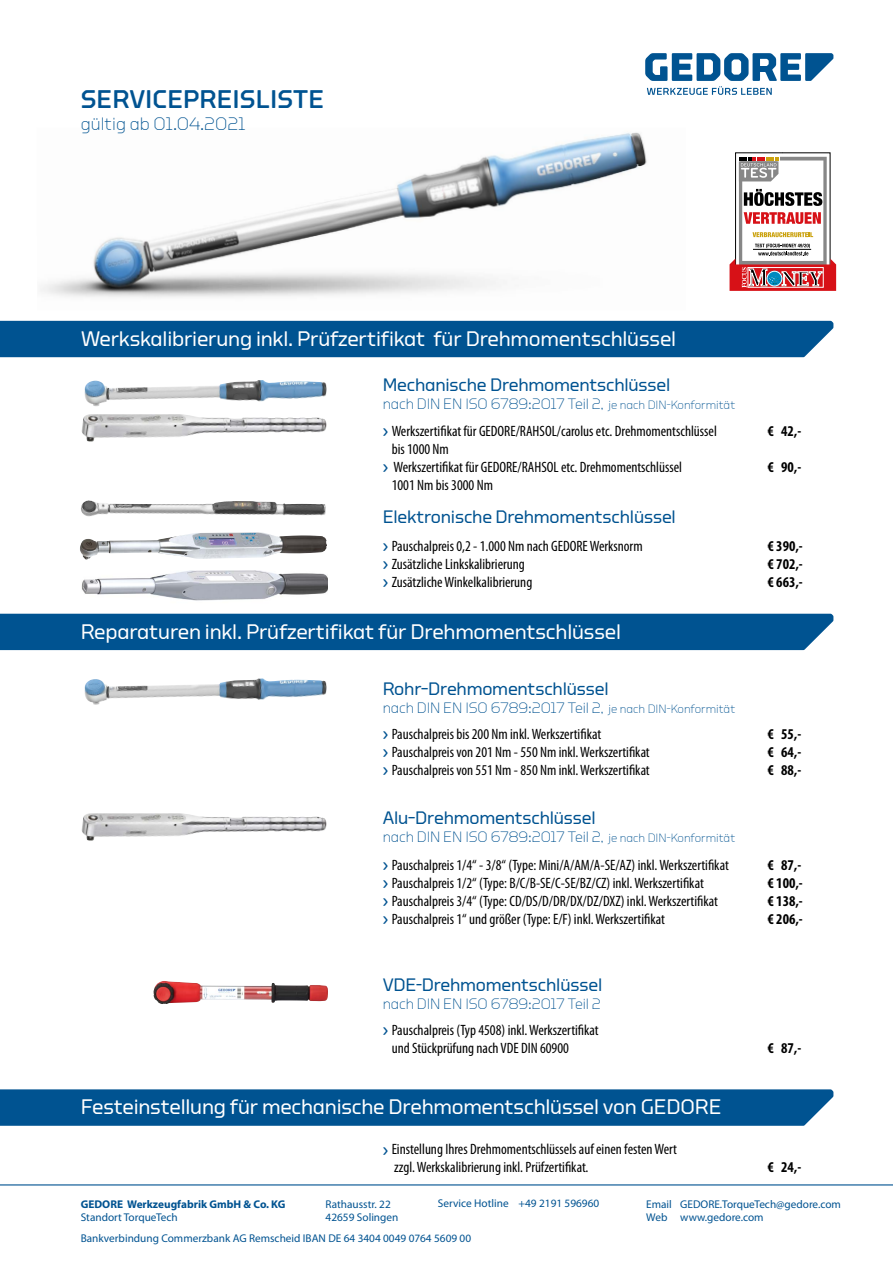
<style>
.page{position:relative;width:893px;height:1263px;background:#fff}
.page>*{position:absolute;margin:0;border:0;box-sizing:border-box;transform-origin:0 0}
.t1{font:500 25.5px "GEDORE Type";color:#005391}
.t2{font:21px "GEDORE Type";letter-spacing:-.01em;color:#fff}
.t3{font:18px "GEDORE Type";letter-spacing:-.01em;color:#005391}
.t4{font:300 18px "GEDORE Type";color:#005391}
.t5{font:condensed 15px/18px "Myriad Pro";color:#000}
.t6{font:300 15px "GEDORE Type";letter-spacing:-.01em;color:#005391}
.t7{font:700 condensed 15px "Myriad Pro";color:#000}
.t8{font:11.25px/13.5px "Myriad Pro";color:#005391}
.t9{font:700 11.25px "Myriad Pro";color:#005391}
.s1{font-size:12px}
.s2{font-family:"GEDORE Type";font-stretch:normal;font-size:16.8px;color:#005391}
</style>
<div class="page">
<img style="left:40px;top:132px;width:607px;height:166px">
<svg style="left:645px;top:53px;width:188px;height:42px"></svg>
<div style="left:0;top:321px;width:833px;height:36px;background:#005391"></div>
<div style="left:0;top:614px;width:833px;height:36px;background:#005391"></div>
<hr style="left:0;top:1184px;width:893px;height:1px;background:#005391">
<img style="left:82px;top:414px;width:245px;height:28px">
<img style="left:84px;top:380px;width:243px;height:26px">
<img style="left:84px;top:678px;width:243px;height:27px">
<img style="left:82px;top:813px;width:245px;height:28px">
<img style="left:81px;top:500px;width:245px;height:17px">
<img style="left:80px;top:532px;width:247px;height:28px">
<img style="left:81px;top:570px;width:246px;height:31px">
<img style="left:154px;top:981px;width:174px;height:23px">
<div style="left:0;top:1089px;width:833px;height:37px;background:#005391"></div>
<svg style="left:729px;top:152px;width:107px;height:139px"></svg>
<hr style="left:753px;top:249px;width:58px;height:1px;background:#000">
<h1 class="t1" style="left:81px;top:85px;width:245px">SERVICEPREISLISTE</h1>
<p class="t4" style="left:81px;top:113px;width:166px">gültig ab 01.04.2021</p>
<h2 class="t2" style="left:81px;top:327px;width:597px">Werkskalibrierung inkl. Prüfzertifikat für Drehmomentschlüssel</h2>
<p class="t3" style="left:383px;top:375px;width:289px">Mechanische Drehmomentschlüssel</p>
<p class="t6" style="left:383px;top:395px;width:354px">nach DIN EN ISO 6789:2017 Teil 2<span class="s1">, je nach DIN-Konformität</span></p>
<p class="t5" style="left:383px;top:421px;width:336px"><span class="s2">›</span> Werkszertifikat für GEDORE/RAHSOL/carolus etc. Drehmomentschlüssel</p>
<p class="t7" style="left:767px;top:421px;width:35px">€ 42,-</p>
<p class="t5" style="left:383px;top:439px;width:301px;text-indent:9px">bis 1000 Nm<br><span class="s2">›</span> Werkszertifikat für GEDORE/RAHSOL etc. Drehmomentschlüssel</p>
<p class="t7" style="left:767px;top:457px;width:35px">€ 90,-</p>
<p class="t5" style="left:392px;top:475px;width:103px">1001 Nm bis 3000 Nm</p>
<p class="t3" style="left:383px;top:507px;width:295px">Elektronische Drehmomentschlüssel</p>
<p class="t5" style="left:383px;top:536px;width:261px"><span class="s2">›</span> Pauschalpreis 0,2 - 1.000 Nm nach GEDORE Werksnorm</p>
<p class="t7" style="left:767px;top:536px;width:37px">€ 390,-</p>
<p class="t5" style="left:383px;top:554px;width:144px"><span class="s2">›</span> Zusätzliche Linkskalibrierung</p>
<p class="t7" style="left:767px;top:554px;width:37px">€ 702,-</p>
<p class="t5" style="left:383px;top:572px;width:151px"><span class="s2">›</span> Zusätzliche Winkelkalibrierung</p>
<p class="t7" style="left:767px;top:572px;width:37px">€ 663,-</p>
<h2 class="t2" style="left:81px;top:620px;width:542px">Reparaturen inkl. Prüfzertifikat für Drehmomentschlüssel</h2>
<p class="t3" style="left:383px;top:678px;width:227px">Rohr–Drehmomentschlüssel</p>
<p class="t6" style="left:383px;top:699px;width:354px">nach DIN EN ISO 6789:2017 Teil 2<span class="s1">, je nach DIN-Konformität</span></p>
<p class="t5" style="left:383px;top:725px;width:220px"><span class="s2">›</span> Pauschalpreis bis 200 Nm inkl. Werkszertifikat</p>
<p class="t7" style="left:767px;top:725px;width:35px">€ 55,-</p>
<p class="t5" style="left:383px;top:743px;width:269px"><span class="s2">›</span> Pauschalpreis von 201 Nm - 550 Nm inkl. Werkszertifikat</p>
<p class="t7" style="left:767px;top:743px;width:35px">€ 64,-</p>
<p class="t5" style="left:383px;top:761px;width:269px"><span class="s2">›</span> Pauschalpreis von 551 Nm - 850 Nm inkl. Werkszertifikat</p>
<p class="t7" style="left:767px;top:761px;width:35px">€ 88,-</p>
<p class="t3" style="left:383px;top:808px;width:215px">Alu–Drehmomentschlüssel</p>
<p class="t6" style="left:383px;top:829px;width:354px">nach DIN EN ISO 6789:2017 Teil 2<span class="s1">, je nach DIN-Konformität</span></p>
<p class="t5" style="left:383px;top:856px;width:348px"><span class="s2">›</span> Pauschalpreis 1/4“ - 3/8“ (Type: Mini/A/AM/A-SE/AZ) inkl. Werkszertifikat</p>
<p class="t7" style="left:767px;top:856px;width:35px">€ 87,-</p>
<p class="t5" style="left:383px;top:874px;width:323px"><span class="s2">›</span> Pauschalpreis 1/2“ (Type: B/C/B-SE/C-SE/BZ/CZ) inkl. Werkszertifikat</p>
<p class="t7" style="left:767px;top:874px;width:37px">€ 100,-</p>
<p class="t5" style="left:383px;top:892px;width:337px"><span class="s2">›</span> Pauschalpreis 3/4“ (Type: CD/DS/D/DR/DX/DZ/DXZ) inkl. Werkszertifikat</p>
<p class="t7" style="left:767px;top:892px;width:37px">€ 138,-</p>
<p class="t5" style="left:383px;top:910px;width:284px"><span class="s2">›</span> Pauschalpreis 1“ und größer (Type: E/F) inkl. Werkszertifikat</p>
<p class="t7" style="left:767px;top:910px;width:37px">€ 206,-</p>
<p class="t3" style="left:383px;top:974px;width:221px">VDE-Drehmomentschlüssel</p>
<p class="t6" style="left:383px;top:995px;width:220px">nach DIN EN ISO 6789:2017 Teil 2</p>
<p class="t5" style="left:392px;top:1021px;width:208px;text-indent:-9px"><span class="s2">›</span> Pauschalpreis (Typ 4508) inkl. Werkszertifikat und Stückprüfung nach VDE DIN 60900</p>
<h2 class="t2" style="left:81px;top:1095px;width:642px">Festeinstellung für mechanische Drehmomentschlüssel von GEDORE</h2>
<p class="t5" style="left:394px;top:1140px;width:285px;text-indent:-11px"><span class="s2">›</span> Einstellung Ihres Drehmomentschlüssels auf einen festen Wert zzgl. Werkskalibrierung inkl. Prüfzertifikat.</p>
<p class="t7" style="left:767px;top:1038px;width:35px">€ 87,-</p>
<p class="t7" style="left:767px;top:1158px;width:35px">€ 24,-</p>
<p class="t9" style="left:81px;top:1196px;width:206px">GEDORE Werkzeugfabrik GmbH &amp; Co. KG</p>
<p class="t8" style="left:81px;top:1210px;width:99px">Standort TorqueTech</p>
<p class="t8" style="left:326px;top:1197px;width:74px">Rathausstr. 22<br>42659 Solingen</p>
<p class="t8" style="left:438px;top:1196px;width:163px">Service Hotline +49 2191 596960</p>
<p class="t8" style="left:646px;top:1197px;width:196px">Email GEDORE.TorqueTech@gedore.com<br>Web www.gedore.com</p>
<p class="t8" style="left:81px;top:1231px;width:392px">Bankverbindung Commerzbank AG Remscheid IBAN DE 64 3404 0049 0764 5609 00</p>
</div>
